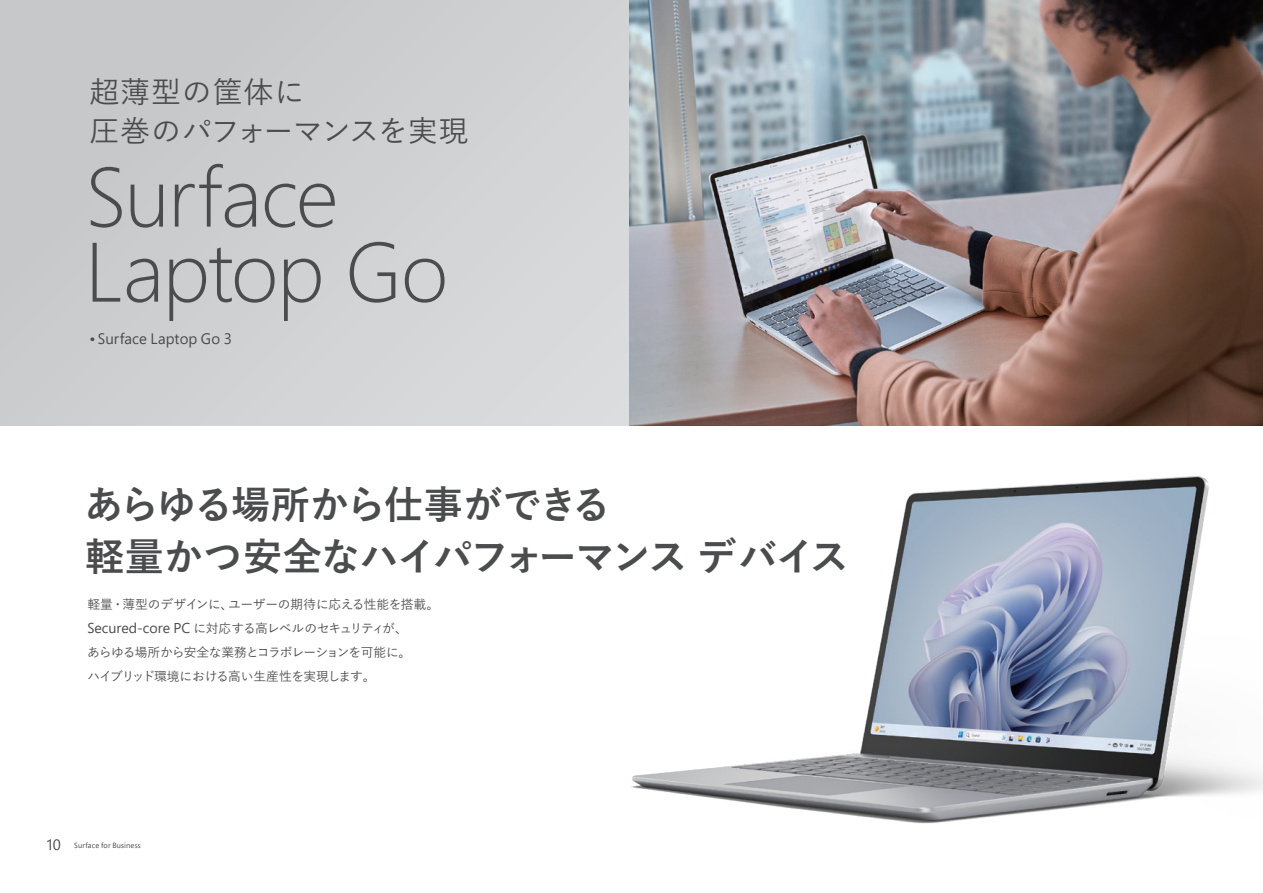
<style>
.page{position:relative;width:1263px;height:893px;background:#fff}
.page>*{position:absolute;margin:0;border:0;box-sizing:border-box;transform-origin:0 0}
.t1{font:300 84px/75px "Segoe Pro";letter-spacing:-.015em;color:#4b4c4d}
.t2{font:700 39px/52.5px "Yu Go";letter-spacing:-.04em;color:#4b4c4d}
.t3{font:500 30px/39px "Yu Go";letter-spacing:.025em;color:#4b4c4d}
.t4{font:15.15px "Segoe Pro";letter-spacing:.005em;color:#4b4c4d}
.t5{font:500 12.75px/24px "Yu Go";letter-spacing:-.045em;color:#4b4c4d}
.t6{font:7.5px "Segoe Pro";letter-spacing:.02em;color:#4b4c4d}
.s1{font-family:"Segoe Pro";font-weight:400;font-size:14.25px}
.s2{font-size:15px}
</style>
<div class="page">
<div style="left:0;top:0;width:629px;height:425px;background:#cfd0d2"></div>
<img style="left:629px;top:0;width:634px;height:385px">
<img style="left:487px;top:385px;width:776px;height:439px">
<h3 class="t3" style="left:89px;top:69px;width:381px">超薄型の筐体に<br>圧巻のパフォーマンスを実現</h3>
<h1 class="t1" style="left:85px;top:157px;width:365px">Surface<br>Laptop Go</h1>
<p class="t4" style="left:90px;top:329px;width:144px">• Surface Laptop Go 3</p>
<h2 class="t2" style="left:84px;top:479px;width:766px">あらゆる場所から仕事ができる<br>軽量かつ安全なハイパフォーマンスデバイス</h2>
<p class="t5" style="left:87px;top:591px;width:353px">軽量・薄型のデザインに、ユーザーの期待に応える性能を搭載。<span class="s1">Secured-core PC</span> に対応する高レベルのセキュリティが、<br>あらゆる場所から安全な業務とコラボレーションを可能に。<br>ハイブリッド環境における高い生産性を実現します。</p>
<p class="t6" style="left:47px;top:840px;width:95px"><span class="s2">10</span> Surface for Business</p>
</div>
